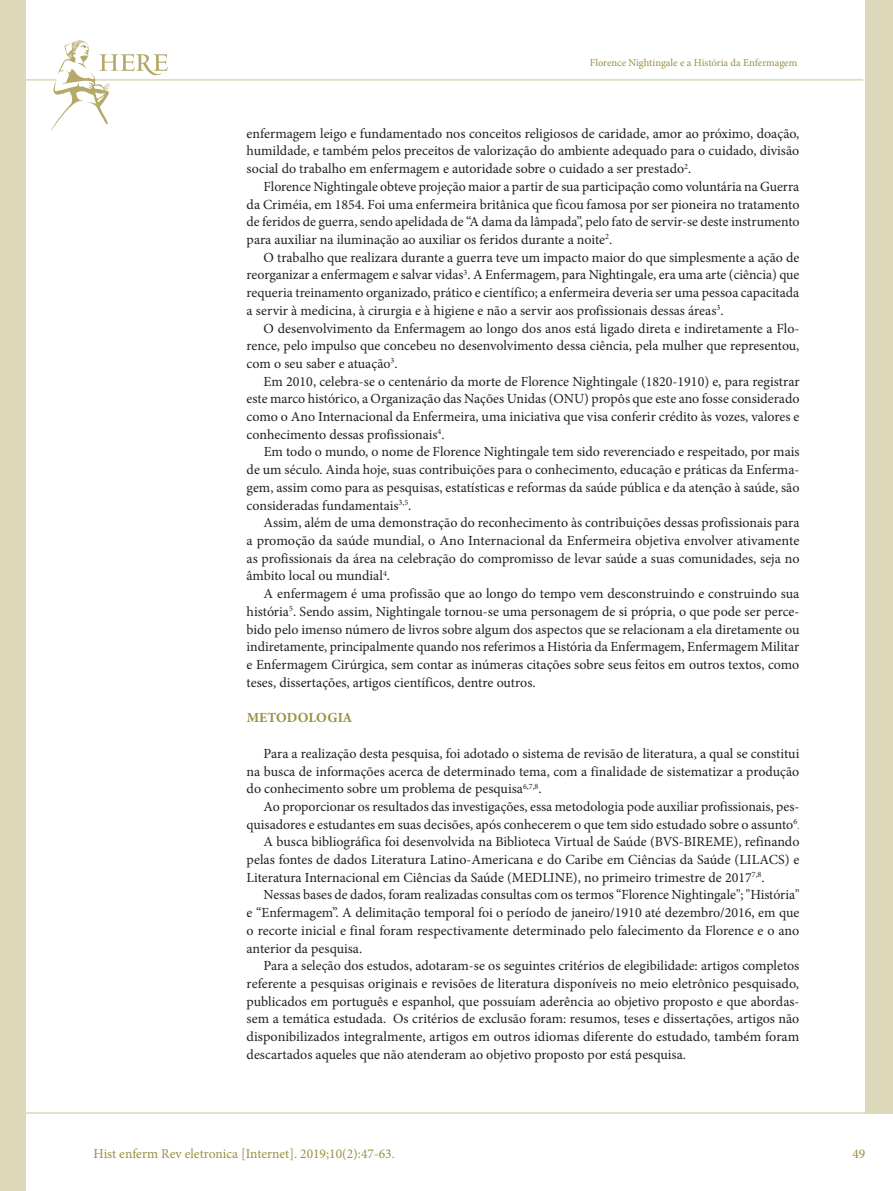
<style>
.page{position:relative;width:893px;height:1191px;background:#fff}
.page>*{position:absolute;margin:0;border:0;box-sizing:border-box;transform-origin:0 0}
.t1{font:13.95px/17.7px "Minion Pro";color:#231f20;text-align:justify}
.t2{font:700 13.95px "Minion Pro";letter-spacing:.005em;color:#9b8f3f}
.t3{font:13.5px "Minion Pro";color:#9b8f3f}
.t4{font:10.5px "Minion Pro";color:#9b8f3f}
.t5{font:9px "Minion Pro";color:#231f20}
</style>
<div class="page">
<hr style="left:0;top:1112px;width:893px;height:1px;background:#ded8bb">
<hr style="left:0;top:79px;width:863px;height:2px;background:#ded8bb">
<div style="left:865px;top:0;width:28px;height:1113px;background:#ded8bb"></div>
<div style="left:0;top:0;width:26px;height:1191px;background:#ded8bb"></div>
<svg style="left:50px;top:40px;width:118px;height:91px"></svg>
<p class="t4" style="left:590px;top:56px;width:209px">Florence Nightingale e a História da Enfermagem</p>
<p class="t1" style="left:247px;top:124px;width:554px">enfermagem leigo e fundamentado nos conceitos religiosos de caridade, amor ao próximo, doação, humildade, e também pelos preceitos de valorização do ambiente adequado para o cuidado, divisão social do trabalho em enfermagem e autoridade sobre o cuidado a ser prestado<sup>2</sup>.</p>
<p class="t1" style="left:247px;top:178px;width:554px;text-indent:17px">Florence Nightingale obteve projeção maior a partir de sua participação como voluntária na Guerra da Criméia, em 1854. Foi uma enfermeira britânica que ficou famosa por ser pioneira no tratamento de feridos de guerra, sendo apelidada de “A dama da lâmpada”, pelo fato de servir-se deste instrumento para auxiliar na iluminação ao auxiliar os feridos durante a noite<sup>2</sup>.</p>
<p class="t1" style="left:247px;top:248px;width:554px;text-indent:17px">O trabalho que realizara durante a guerra teve um impacto maior do que simplesmente a ação de reorganizar a enfermagem e salvar vidas<sup>3</sup>. A Enfermagem, para Nightingale, era uma arte (ciência) que requeria treinamento organizado, prático e científico; a enfermeira deveria ser uma pessoa capacitada a servir à medicina, à cirurgia e à higiene e não a servir aos profissionais dessas áreas<sup>3</sup>.</p>
<p class="t1" style="left:247px;top:319px;width:554px;text-indent:17px">O desenvolvimento da Enfermagem ao longo dos anos está ligado direta e indiretamente a Flo&shy;rence, pelo impulso que concebeu no desenvolvimento dessa ciência, pela mulher que representou, com o seu saber e atuação<sup>3</sup>.</p>
<p class="t1" style="left:247px;top:372px;width:554px;text-indent:17px">Em 2010, celebra-se o centenário da morte de Florence Nightingale (1820-1910) e, para registrar este marco histórico, a Organização das Nações Unidas (ONU) propôs que este ano fosse considerado como o Ano Internacional da Enfermeira, uma iniciativa que visa conferir crédito às vozes, valores e conhecimento dessas profissionais<sup>4</sup>.</p>
<p class="t1" style="left:247px;top:443px;width:554px;text-indent:17px">Em todo o mundo, o nome de Florence Nightingale tem sido reverenciado e respeitado, por mais de um século. Ainda hoje, suas contribuições para o conhecimento, educação e práticas da Enferma&shy;gem, assim como para as pesquisas, estatísticas e reformas da saúde pública e da atenção à saúde, são consideradas fundamentais<sup>3,5</sup>.</p>
<p class="t1" style="left:247px;top:514px;width:554px;text-indent:17px">Assim, além de uma demonstração do reconhecimento às contribuições dessas profissionais para a promoção da saúde mundial, o Ano Internacional da Enfermeira objetiva envolver ativamente as profissionais da área na celebração do compromisso de levar saúde a suas comunidades, seja no âmbito local ou mundial<sup>4</sup>.</p>
<p class="t1" style="left:247px;top:585px;width:554px;text-indent:17px">A enfermagem é uma profissão que ao longo do tempo vem desconstruindo e construindo sua história<sup>5</sup>. Sendo assim, Nightingale tornou-se uma personagem de si própria, o que pode ser perce&shy;bido pelo imenso número de livros sobre algum dos aspectos que se relacionam a ela diretamente ou indiretamente, principalmente quando nos referimos a História da Enfermagem, Enfermagem Militar e Enfermagem Cirúrgica, sem contar as inúmeras citações sobre seus feitos em outros textos, como teses, dissertações, artigos científicos, dentre outros.</p>
<p class="t2" style="left:247px;top:708px;width:107px">METODOLOGIA</p>
<p class="t1" style="left:247px;top:744px;width:554px;text-indent:17px">Para a realização desta pesquisa, foi adotado o sistema de revisão de literatura, a qual se constitui na busca de informações acerca de determinado tema, com a finalidade de sistematizar a produção do conhecimento sobre um problema de pesquisa<sup>6,7,8</sup>.</p>
<p class="t1" style="left:247px;top:797px;width:554px;text-align:right">Ao proporcionar os resultados das investigações, essa metodologia pode auxiliar profissionais, pes&shy;quisadores e estudantes em suas decisões, após conhecerem o que tem sido estudado sobre o assunto<sup>6</sup></p>
<p class="t5" style="left:797px;top:819px;width:4px">.</p>
<p class="t1" style="left:247px;top:833px;width:554px;text-indent:17px">A busca bibliográfica foi desenvolvida na Biblioteca Virtual de Saúde (BVS-BIREME), refinando pelas fontes de dados Literatura Latino-Americana e do Caribe em Ciências da Saúde (LILACS) e Literatura Internacional em Ciências da Saúde (MEDLINE), no primeiro trimestre de 2017<sup>7,8</sup>.</p>
<p class="t1" style="left:247px;top:886px;width:554px;text-indent:17px">Nessas bases de dados, foram realizadas consultas com os termos “Florence Nightingale"; "História" e “Enfermagem”. A delimitação temporal foi o período de janeiro/1910 até dezembro/2016, em que o recorte inicial e final foram respectivamente determinado pelo falecimento da Florence e o ano anterior da pesquisa.</p>
<p class="t1" style="left:247px;top:957px;width:554px;text-indent:17px">Para a seleção dos estudos, adotaram-se os seguintes critérios de elegibilidade: artigos completos referente a pesquisas originais e revisões de literatura disponíveis no meio eletrônico pesquisado, publicados em português e espanhol, que possuíam aderência ao objetivo proposto e que abordas&shy;sem a temática estudada. Os critérios de exclusão foram: resumos, teses e dissertações, artigos não disponibilizados integralmente, artigos em outros idiomas diferente do estudado, também foram descartados aqueles que não atenderam ao objetivo proposto por está pesquisa.</p>
<p class="t3" style="left:94px;top:1144px;width:303px">Hist enferm Rev eletronica [Internet]. 2019;10(2):47-63.</p>
<p class="t3" style="left:852px;top:1144px;width:14px">49</p>
</div>
